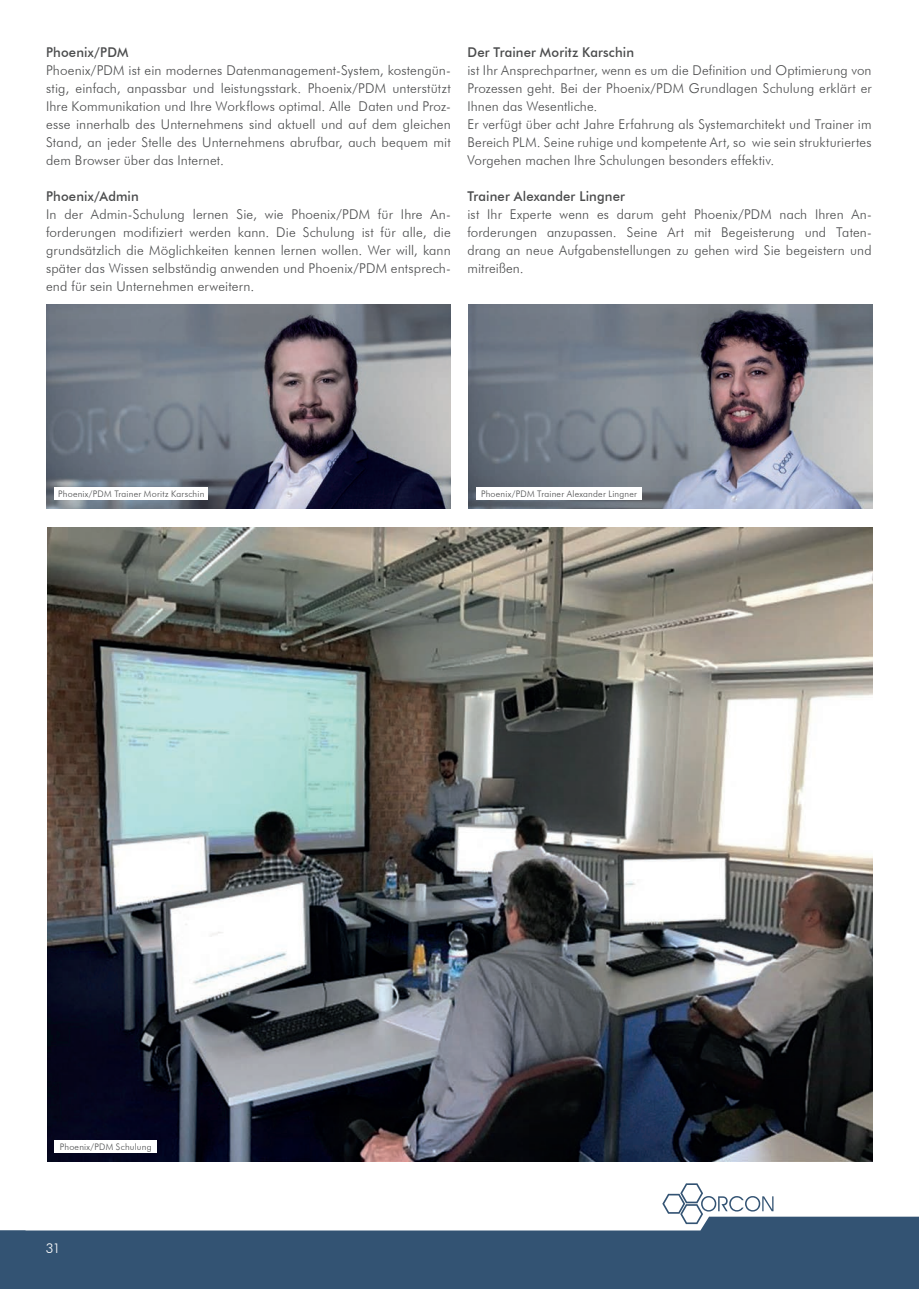
<style>
.page{position:relative;width:919px;height:1289px;background:#fff}
.page>*{position:absolute;margin:0;border:0;box-sizing:border-box;transform-origin:0 0}
.t1{font:300 13.5px/18px "Futura BT";letter-spacing:.01em;color:#4b4c4d;text-align:justify}
.t2{font:500 13.5px "Futura BT";letter-spacing:.01em;color:#4b4c4d}
.t3{font:300 13.5px "Futura BT";color:#fff}
.t4{font:300 9px "Futura BT";letter-spacing:.025em;color:#4b4c4d}
</style>
<div class="page">
<svg style="left:662px;top:1183px;width:111px;height:33px"></svg>
<svg style="left:26px;top:1216px;width:892px;height:72px;background:#526d88"></svg>
<div style="left:0;top:1230px;width:26px;height:58px;background:#335373"></div>
<img style="left:46px;top:304px;width:404px;height:204px">
<img style="left:468px;top:304px;width:404px;height:204px">
<img style="left:47px;top:527px;width:825px;height:634px">
<div style="left:55px;top:487px;width:153px;height:13px;background:#fff"></div>
<div style="left:476px;top:487px;width:166px;height:13px;background:#fff"></div>
<div style="left:55px;top:1139px;width:102px;height:13px;background:#fff"></div>
<p class="t2" style="left:46px;top:44px;width:84px">Phoenix/PDM</p>
<p class="t1" style="left:46px;top:61px;width:406px">Phoenix/PDM ist ein modernes Datenmanagement-System, kostengün&shy;stig, einfach, anpassbar und leistungsstark. Phoenix/PDM unterstützt Ihre Kommunikation und Ihre Workflows optimal. Alle Daten und Proz&shy;esse innerhalb des Unternehmens sind aktuell und auf dem gleichen Stand, an jeder Stelle des Unternehmens abrufbar, auch bequem mit dem Browser über das Internet.</p>
<p class="t2" style="left:46px;top:188px;width:94px">Phoenix/Admin</p>
<p class="t1" style="left:46px;top:205px;width:406px">In der Admin-Schulung lernen Sie, wie Phoenix/PDM für Ihre An&shy;forderungen modifiziert werden kann. Die Schulung ist für alle, die grundsätzlich die Möglichkeiten kennen lernen wollen. Wer will, kann später das Wissen selbständig anwenden und Phoenix/PDM entsprech&shy;end für sein Unternehmen erweitern.</p>
<p class="t2" style="left:467px;top:44px;width:168px">Der Trainer Moritz Karschin</p>
<p class="t1" style="left:467px;top:61px;width:405px;text-align:left">ist Ihr Ansprechpartner, wenn es um die Definition und Optimierung von Prozessen geht. Bei der Phoenix/PDM Grundlagen Schulung erklärt er Ihnen das Wesentliche.<br>Er verfügt über acht Jahre Erfahrung als Systemarchitekt und Trainer im Bereich PLM. Seine ruhige und kompetente Art, so wie sein strukturiertes Vorgehen machen Ihre Schulungen besonders effektiv.</p>
<p class="t2" style="left:467px;top:188px;width:159px">Trainer Alexander Lingner</p>
<p class="t1" style="left:467px;top:205px;width:405px">ist Ihr Experte wenn es darum geht Phoenix/PDM nach Ihren An&shy;forderungen anzupassen. Seine Art mit Begeisterung und Taten&shy;drang an neue Aufgabenstellungen zu gehen wird Sie begeistern und mitreißen.</p>
<p class="t4" style="left:58px;top:488px;width:148px">Phoenix/PDM Trainer Moritz Karschin</p>
<p class="t4" style="left:481px;top:488px;width:157px">Phoenix/PDM Trainer Alexander Lingner</p>
<p class="t4" style="left:60px;top:1140px;width:93px">Phoenix/PDM Schulung</p>
<p class="t3" style="left:46px;top:1239px;width:16px">31</p>
</div>
